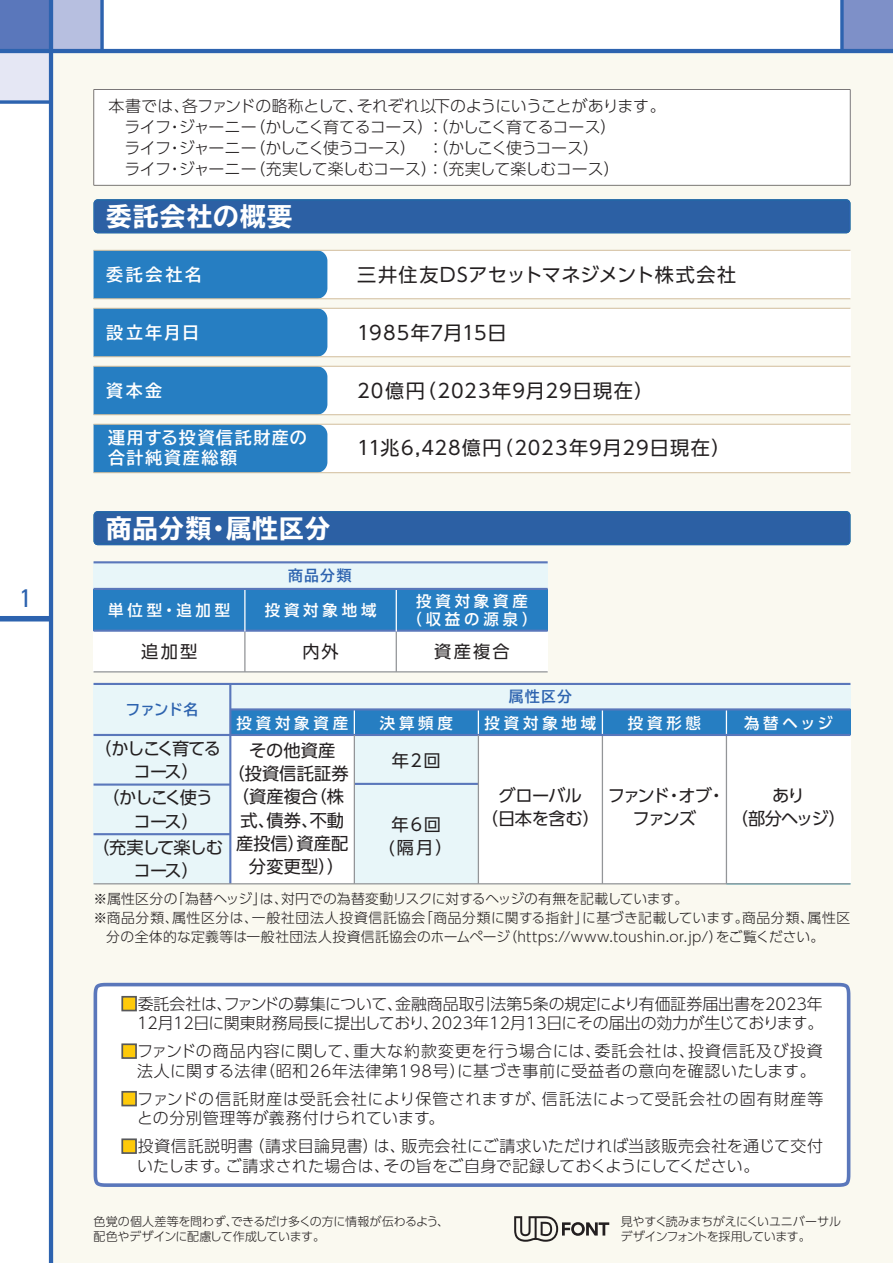
<style>
.page{position:relative;width:893px;height:1263px;background:#fff}
.page>*{position:absolute;margin:0;border:0;box-sizing:border-box;transform-origin:0 0}
.t1{font:700 expanded 25.5px "TBUD Go Std";letter-spacing:.045em;color:#fff}
.t2{font:condensed 25.5px "Univers";color:#2d63af}
.t3{font:19.2px "UD Shin Go Pro";letter-spacing:.05em;color:#231f20}
.t4{font:19.2px "UD Shin Go Pro";letter-spacing:.025em;color:#231f20}
.t5{font:19.2px "UD Shin Go Pro";letter-spacing:.02em;color:#231f20}
.t6{font:17.25px/23.4px "UD Shin Go Pro";letter-spacing:-.025em;color:#231f20;text-align:center}
.t7{font:17.25px/23.4px "UD Shin Go Pro";letter-spacing:-.1em;color:#231f20;text-align:center}
.t8{font:17.25px/23.4px "UD Shin Go Pro";letter-spacing:-.09em;color:#231f20}
.t9{font:17.25px/23.4px "UD Shin Go Pro";letter-spacing:-.065em;color:#231f20}
.t10{font:17.25px/23.4px "UD Shin Go Pro";letter-spacing:-.085em;color:#231f20}
.t11{font:700 16.95px/19.5px "TBUD Go Std";letter-spacing:.105em;color:#fff}
.t12{font:300 15.9px/21px "UD Shin Go Pro";letter-spacing:-.05em;color:#231f20}
.t13{font:300 15.9px/19.5px "UD Shin Go Pro";color:#231f20;text-align:right}
.t14{font:300 15.9px/19.5px "UD Shin Go Pro";letter-spacing:.05em;color:#231f20;text-align:center}
.t15{font:300 15.9px/19.5px "UD Shin Go Pro";letter-spacing:.02em;color:#231f20}
.t16{font:300 15.9px/19.5px "UD Shin Go Pro";letter-spacing:.045em;color:#231f20}
.t17{font:500 15.45px/18px "UD Shin Go Pro";letter-spacing:.25em;color:#fff;text-align:center}
.t18{font:700 14.85px "TBUD Go Std";letter-spacing:.075em;color:#2d63af}
.t19{font:300 13.8px "UD Shin Go Pro";letter-spacing:.02em;color:#231f20}
.t20{font:300 13.8px "UD Shin Go Pro";letter-spacing:.04em;color:#231f20}
.t21{font:300 13.8px "UD Shin Go Pro";letter-spacing:-.005em;color:#231f20}
.t22{font:300 12px/14.9px "UD Shin Go Pro";letter-spacing:-.025em;color:#231f20}
.s1{color:#feca0a}
</style>
<div class="page">
<div style="left:0;top:0;width:51px;height:51px;background:#5a77bb"></div>
<div style="left:842px;top:0;width:51px;height:51px;background:#7e90c8"></div>
<div style="left:51px;top:51px;width:842px;height:1212px;background:#faf9f0"></div>
<div style="left:0;top:51px;width:51px;height:51px;background:#e5e7f4"></div>
<div style="left:51px;top:0;width:51px;height:51px;background:#b7bfe0"></div>
<svg style="left:840px;top:0;width:4px;height:49px"></svg>
<div style="left:0;top:616px;width:51px;height:5px;background:#2d63af"></div>
<svg style="left:0;top:100px;width:49px;height:4px"></svg>
<svg style="left:100px;top:0;width:4px;height:49px"></svg>
<hr style="left:49px;top:0;width:4px;height:1263px;background:#2d63af">
<hr style="left:0;top:49px;width:893px;height:4px;background:#2d63af">
<div style="left:94px;top:983px;width:756px;height:204px;background:#fff"></div>
<div style="left:121px;top:996px;width:16px;height:15px;border:2px solid #57585a"></div>
<div style="left:121px;top:1043px;width:16px;height:16px;border:2px solid #57585a"></div>
<div style="left:121px;top:1091px;width:16px;height:15px;border:2px solid #57585a"></div>
<div style="left:121px;top:1138px;width:16px;height:16px;border:2px solid #57585a"></div>
<svg style="left:514px;top:1216px;width:95px;height:26px"></svg>
<div style="left:94px;top:199px;width:756px;height:34px;background:#2c60a4"></div>
<div style="left:234px;top:308px;width:616px;height:49px;background:#fff"></div>
<div style="left:94px;top:309px;width:233px;height:47px;background:#267ec2"></div>
<hr style="left:94px;top:356px;width:756px;height:1px;background:#d1bd9b">
<hr style="left:94px;top:308px;width:756px;height:1px;background:#d1bd9b">
<div style="left:234px;top:366px;width:616px;height:49px;background:#fff"></div>
<div style="left:94px;top:367px;width:233px;height:47px;background:#267ec2"></div>
<hr style="left:94px;top:414px;width:756px;height:1px;background:#d1bd9b">
<hr style="left:94px;top:366px;width:756px;height:1px;background:#d1bd9b">
<div style="left:234px;top:424px;width:616px;height:49px;background:#fff"></div>
<div style="left:94px;top:425px;width:233px;height:47px;background:#267ec2"></div>
<hr style="left:94px;top:472px;width:756px;height:1px;background:#d1bd9b">
<hr style="left:94px;top:424px;width:756px;height:1px;background:#d1bd9b">
<div style="left:234px;top:250px;width:616px;height:49px;background:#fff"></div>
<div style="left:94px;top:251px;width:233px;height:47px;background:#267ec2"></div>
<hr style="left:94px;top:298px;width:756px;height:1px;background:#d1bd9b">
<hr style="left:94px;top:250px;width:756px;height:1px;background:#d1bd9b">
<div style="left:94px;top:89px;width:756px;height:96px;background:#fff"></div>
<svg style="left:94px;top:511px;width:756px;height:34px;background:#2b60a4"></svg>
<div style="left:94px;top:562px;width:454px;height:27px;background:#e8f6f9"></div>
<div style="left:94px;top:589px;width:454px;height:42px;background:#267ec2"></div>
<div style="left:94px;top:631px;width:454px;height:41px;background:#fff"></div>
<hr style="left:94px;top:671px;width:454px;height:1px;background:#939598">
<hr style="left:244px;top:631px;width:2px;height:41px;background:#939598">
<hr style="left:396px;top:631px;width:1px;height:41px;background:#939598">
<hr style="left:94px;top:630px;width:454px;height:2px;background:#5a77bb">
<hr style="left:244px;top:589px;width:2px;height:42px;background:#fff">
<hr style="left:396px;top:589px;width:1px;height:42px;background:#fff">
<hr style="left:94px;top:561px;width:454px;height:2px;background:#5a77bb">
<hr style="left:94px;top:588px;width:454px;height:2px;background:#5a77bb">
<div style="left:230px;top:735px;width:620px;height:149px;background:#fff"></div>
<div style="left:94px;top:684px;width:136px;height:51px;background:#e8f6f9"></div>
<div style="left:94px;top:735px;width:136px;height:149px;background:#e8f6f9"></div>
<div style="left:354px;top:735px;width:124px;height:149px;background:#e8f6f9"></div>
<div style="left:230px;top:684px;width:620px;height:25px;background:#e8f6f9"></div>
<div style="left:230px;top:709px;width:620px;height:26px;background:#267ec2"></div>
<svg style="left:354px;top:710px;width:1px;height:24px"></svg>
<svg style="left:478px;top:710px;width:1px;height:24px"></svg>
<hr style="left:726px;top:735px;width:1px;height:149px;background:#939598">
<hr style="left:602px;top:735px;width:1px;height:149px;background:#939598">
<svg style="left:726px;top:710px;width:1px;height:24px"></svg>
<svg style="left:602px;top:710px;width:1px;height:24px"></svg>
<hr style="left:230px;top:708px;width:620px;height:2px;background:#5a77bb">
<hr style="left:94px;top:734px;width:756px;height:2px;background:#5a77bb">
<hr style="left:94px;top:783px;width:136px;height:3px;background:#5a77bb">
<hr style="left:94px;top:833px;width:136px;height:2px;background:#5a77bb">
<hr style="left:94px;top:683px;width:756px;height:2px;background:#5a77bb">
<hr style="left:354px;top:783px;width:124px;height:2px;background:#5a77bb">
<hr style="left:229px;top:684px;width:2px;height:200px;background:#5a77bb">
<hr style="left:94px;top:883px;width:756px;height:1px;background:#939598">
<hr style="left:354px;top:735px;width:1px;height:149px;background:#939598">
<hr style="left:478px;top:735px;width:1px;height:149px;background:#939598">
<hr style="left:892px;top:0;width:1px;height:51px;background:#a3afd8">
<h1 class="t2" style="left:20px;top:582px;width:13px">1</h1>
<p class="t12" style="left:108px;top:95px;width:559px">本書では、各ファンドの略称として、それぞれ以下のようにいうことがあります。　ライフ・ジャーニー（かしこく育てるコース）：（かしこく育てるコース）<br>　ライフ・ジャーニー（かしこく使うコース） ：（かしこく使うコース）<br>　ライフ・ジャーニー（充実して楽しむコース）：（充実して楽しむコース）</p>
<h1 class="t1" style="left:106px;top:202px;width:188px">委託会社の概要</h1>
<p class="t11" style="left:106px;top:265px;width:97px">委託会社名</p>
<p class="t4" style="left:357px;top:259px;width:381px">三井住友DSアセットマネジメント株式会社</p>
<p class="t11" style="left:106px;top:323px;width:94px">設立年月日</p>
<p class="t5" style="left:357px;top:317px;width:151px">1985年7月15日</p>
<p class="t11" style="left:106px;top:381px;width:57px">資本金</p>
<p class="t3" style="left:357px;top:375px;width:298px">20億円（2023年9月29日現在）</p>
<p class="t3" style="left:357px;top:432px;width:375px">11兆6,428億円（2023年9月29日現在）</p>
<p class="t11" style="left:108px;top:428px;width:200px">運用する投資信託財産の合計純資産総額</p>
<h1 class="t1" style="left:106px;top:514px;width:226px">商品分類・属性区分</h1>
<p class="t17" style="left:108px;top:601px;width:124px">単位型・追加型</p>
<p class="t6" style="left:141px;top:639px;width:58px">追加型</p>
<p class="t18" style="left:288px;top:564px;width:65px">商品分類</p>
<p class="t17" style="left:265px;top:601px;width:113px">投資対象地域</p>
<p class="t6" style="left:302px;top:639px;width:38px">内外</p>
<p class="t17" style="left:406px;top:592px;width:133px">投資対象資産<br>（収益の源泉）</p>
<p class="t6" style="left:434px;top:639px;width:77px">資産複合</p>
<p class="t18" style="left:125px;top:697px;width:75px">ファンド名</p>
<p class="t8" style="left:134px;top:736px;width:89px;text-indent:-39px">（かしこく育てるコース）</p>
<p class="t10" style="left:134px;top:785px;width:81px;text-indent:-32px">（かしこく使うコース）</p>
<p class="t9" style="left:134px;top:835px;width:91px;text-indent:-42px">（充実して楽しむコース）</p>
<p class="t18" style="left:509px;top:685px;width:65px">属性区分</p>
<p class="t17" style="left:236px;top:713px;width:113px">投資対象資産</p>
<p class="t17" style="left:380px;top:713px;width:75px">決算頻度</p>
<p class="t17" style="left:484px;top:713px;width:113px">投資対象地域</p>
<p class="t17" style="left:628px;top:713px;width:75px">投資形態</p>
<p class="t17" style="left:744px;top:713px;width:90px">為替ヘッジ</p>
<p class="t6" style="left:249px;top:738px;width:88px">その他資産</p>
<p class="t6" style="left:227px;top:761px;width:123px">（投資信託証券</p>
<p class="t6" style="left:232px;top:784px;width:114px">（資産複合（株</p>
<p class="t6" style="left:241px;top:808px;width:105px">式、債券、不動</p>
<p class="t6" style="left:236px;top:831px;width:114px">産投信）資産配</p>
<p class="t6" style="left:249px;top:855px;width:97px">分変更型））</p>
<p class="t6" style="left:392px;top:748px;width:51px">年2回</p>
<p class="t6" style="left:389px;top:812px;width:66px;text-align:left">年6回<br>(隔月）</p>
<p class="t6" style="left:481px;top:783px;width:121px">グローバル<br>（日本を含む）</p>
<p class="t7" style="left:608px;top:783px;width:119px">ファンド・オブ・ファンズ</p>
<p class="t6" style="left:731px;top:783px;width:117px">あり<br>（部分ヘッジ）</p>
<p class="t21" style="left:94px;top:887px;width:596px">※属性区分の「為替ヘッジ」は、対円での為替変動リスクに対するヘッジの有無を記載しています。</p>
<p class="t20" style="left:94px;top:906px;width:758px">※商品分類、属性区分は、一般社団法人投資信託協会「商品分類に関する指針」に基づき記載しています。商品分類、属性区</p>
<p class="t19" style="left:106px;top:925px;width:719px">分の全体的な定義等は一般社団法人投資信託協会のホームページ（https://www.toushin.or.jp/）をご覧ください。</p>
<p class="t13" style="left:121px;top:993px;width:704px"><span class="s1">■</span>委託会社は、ファンドの募集について、金融商品取引法第5条の規定により有価証券届出書を2023年<br>12月12日に関東財務局長に提出しており、2023年12月13日にその届出の効力が生じております。</p>
<p class="t14" style="left:121px;top:1041px;width:703px"><span class="s1">■</span>ファンドの商品内容に関して、重大な約款変更を行う場合には、委託会社は、投資信託及び投資法人に関する法律（昭和26年法律第198号）に基づき事前に受益者の意向を確認いたします。</p>
<p class="t16" style="left:137px;top:1088px;width:688px;text-indent:-16px"><span class="s1">■</span>ファンドの信託財産は受託会社により保管されますが、信託法によって受託会社の固有財産等との分別管理等が義務付けられています。</p>
<p class="t15" style="left:137px;top:1136px;width:687px;text-indent:-16px"><span class="s1">■</span>投資信託説明書（請求目論見書）は、販売会社にご請求いただければ当該販売会社を通じて交付いたします。ご請求された場合は、その旨をご自身で記録しておくようにしてください。</p>
<p class="t22" style="left:93px;top:1213px;width:357px">色覚の個人差等を問わず、できるだけ多くの方に情報が伝わるよう、配色やデザインに配慮して作成しています。</p>
<p class="t22" style="left:620px;top:1213px;width:222px">見やすく読みまちがえにくいユニバーサルデザインフォントを採用しています。</p>
</div>
